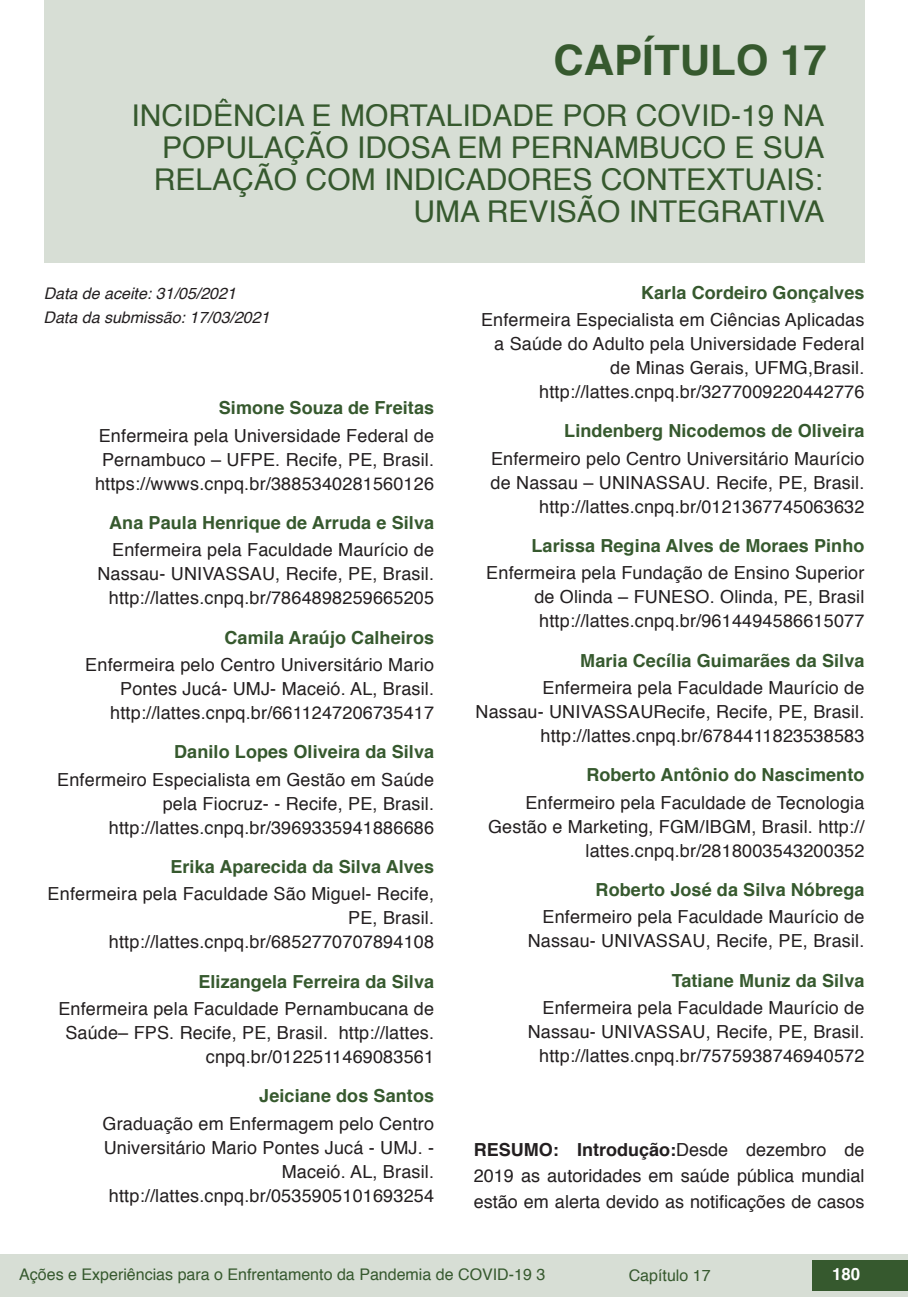
<style>
.page{position:relative;width:908px;height:1304px;background:#fff}
.page>*{position:absolute;margin:0;border:0;box-sizing:border-box;transform-origin:0 0}
.t1{font:700 42px "Helvetica";color:#36592e}
.t2{font:30px/32px "Helvetica";color:#36592e;text-align:right}
.t3{font:18px/24px "Helvetica";letter-spacing:.01em;color:#231f20;text-align:right}
.t4{font:700 18px "Helvetica";letter-spacing:.005em;color:#36592e}
.t5{font:700 16.8px "Helvetica";color:#fff}
.t6{font:16px "Helvetica";color:#36592e}
.t7{font:italic 16px "Helvetica";color:#231f20}
.s1{font-weight:700}
</style>
<div class="page">
<div style="left:0;top:1254px;width:906px;height:43px;background:#d7ded5"></div>
<div style="left:812px;top:1261px;width:95px;height:30px;background:#36592e"></div>
<div style="left:44px;top:0;width:819px;height:263px;background:#d7ded5"></div>
<h1 class="t1" style="left:553px;top:26px;width:275px">CAPÍTULO 17</h1>
<h2 class="t2" style="left:131px;top:101px;width:694px">INCIDÊNCIA E MORTALIDADE POR COVID-19 NA POPULAÇÃO IDOSA EM PERNAMBUCO E SUA RELAÇÃO COM INDICADORES CONTEXTUAIS:<br>UMA REVISÃO INTEGRATIVA</h2>
<p class="t7" style="left:44px;top:280px;width:194px">Data de aceite: 31/05/2021</p>
<p class="t7" style="left:43px;top:305px;width:227px">Data da submissão: 17/03/2021</p>
<p class="t4" style="left:219px;top:393px;width:217px">Simone Souza de Freitas</p>
<p class="t3" style="left:95px;top:424px;width:340px;text-align:center">Enfermeira pela Universidade Federal de<br>Pernambuco – UFPE. Recife, PE, Brasil. https://wwws.cnpq.br/3885340281560126</p>
<p class="t4" style="left:109px;top:508px;width:326px">Ana Paula Henrique de Arruda e Silva</p>
<p class="t3" style="left:97px;top:538px;width:338px">Enfermeira pela Faculdade Maurício de<br>Nassau- UNIVASSAU, Recife, PE, Brasil. http://lattes.cnpq.br/7864898259665205</p>
<p class="t4" style="left:224px;top:623px;width:211px">Camila Araújo Calheiros</p>
<p class="t3" style="left:85px;top:653px;width:350px">Enfermeira pelo Centro Universitário Mario<br>Pontes Jucá- UMJ- Maceió. AL, Brasil. http://lattes.cnpq.br/6611247206735417</p>
<p class="t4" style="left:174px;top:737px;width:261px">Danilo Lopes Oliveira da Silva</p>
<p class="t3" style="left:57px;top:768px;width:378px">Enfermeiro Especialista em Gestão em Saúde pela Fiocruz- - Recife, PE, Brasil. http://lattes.cnpq.br/3969335941886686</p>
<p class="t4" style="left:170px;top:852px;width:265px">Erika Aparecida da Silva Alves</p>
<p class="t3" style="left:48px;top:882px;width:388px">Enfermeira pela Faculdade São Miguel- Recife,<br>PE, Brasil. http://lattes.cnpq.br/6852770707894108</p>
<p class="t4" style="left:198px;top:967px;width:237px">Elizangela Ferreira da Silva</p>
<p class="t3" style="left:58px;top:997px;width:377px">Enfermeira pela Faculdade Pernambucana de<br>Saúde– FPS. Recife, PE, Brasil. http://lattes. cnpq.br/0122511469083561</p>
<p class="t4" style="left:259px;top:1081px;width:176px">Jeiciane dos Santos</p>
<p class="t3" style="left:102px;top:1112px;width:333px">Graduação em Enfermagem pelo Centro Universitário Mario Pontes Jucá - UMJ. - Maceió. AL, Brasil. http://lattes.cnpq.br/0535905101693254</p>
<p class="t4" style="left:640px;top:278px;width:225px">Karla Cordeiro Gonçalves</p>
<p class="t3" style="left:481px;top:308px;width:385px">Enfermeira Especialista em Ciências Aplicadas a Saúde do Adulto pela Universidade Federal de Minas Gerais, UFMG,Brasil. http://lattes.cnpq.br/3277009220442776</p>
<p class="t4" style="left:564px;top:417px;width:301px">Lindenberg Nicodemos de Oliveira</p>
<p class="t3" style="left:490px;top:447px;width:375px">Enfermeiro pelo Centro Universitário Maurício de Nassau – UNINASSAU. Recife, PE, Brasil. http://lattes.cnpq.br/0121367745063632</p>
<p class="t4" style="left:531px;top:531px;width:334px">Larissa Regina Alves de Moraes Pinho</p>
<p class="t3" style="left:534px;top:562px;width:331px;text-align:justify;text-indent:-48px">Enfermeira pela Fundação de Ensino Superior de Olinda – FUNESO. Olinda, PE, Brasil http://lattes.cnpq.br/9614494586615077</p>
<p class="t4" style="left:580px;top:646px;width:285px">Maria Cecília Guimarães da Silva</p>
<p class="t3" style="left:475px;top:676px;width:390px">Enfermeira pela Faculdade Maurício de<br>Nassau- UNIVASSAURecife, Recife, PE, Brasil. http://lattes.cnpq.br/6784411823538583</p>
<p class="t4" style="left:586px;top:761px;width:279px">Roberto Antônio do Nascimento</p>
<p class="t3" style="left:488px;top:791px;width:378px">Enfermeiro pela Faculdade de Tecnologia<br>Gestão e Marketing, FGM/IBGM, Brasil. http:// lattes.cnpq.br/2818003543200352</p>
<p class="t4" style="left:595px;top:875px;width:270px">Roberto José da Silva Nóbrega</p>
<p class="t3" style="left:527px;top:906px;width:338px">Enfermeiro pela Faculdade Maurício de<br>Nassau- UNIVASSAU, Recife, PE, Brasil.</p>
<p class="t4" style="left:671px;top:966px;width:194px">Tatiane Muniz da Silva</p>
<p class="t3" style="left:527px;top:996px;width:338px">Enfermeira pela Faculdade Maurício de<br>Nassau- UNIVASSAU, Recife, PE, Brasil. http://lattes.cnpq.br/7575938746940572</p>
<p class="t3" style="left:473px;top:1137px;width:392px;line-height:26px;text-align:justify"><span class="s1">RESUMO: Introdução:</span>Desde dezembro de 2019 as autoridades em saúde pública mundial estão em alerta devido as notificações de casos</p>
<p class="t6" style="left:19px;top:1262px;width:527px">Ações e Experiências para o Enfrentamento da Pandemia de COVID-19 3</p>
<p class="t6" style="left:628px;top:1263px;width:83px">Capítulo 17</p>
<p class="t5" style="left:831px;top:1261px;width:30px">180</p>
</div>
